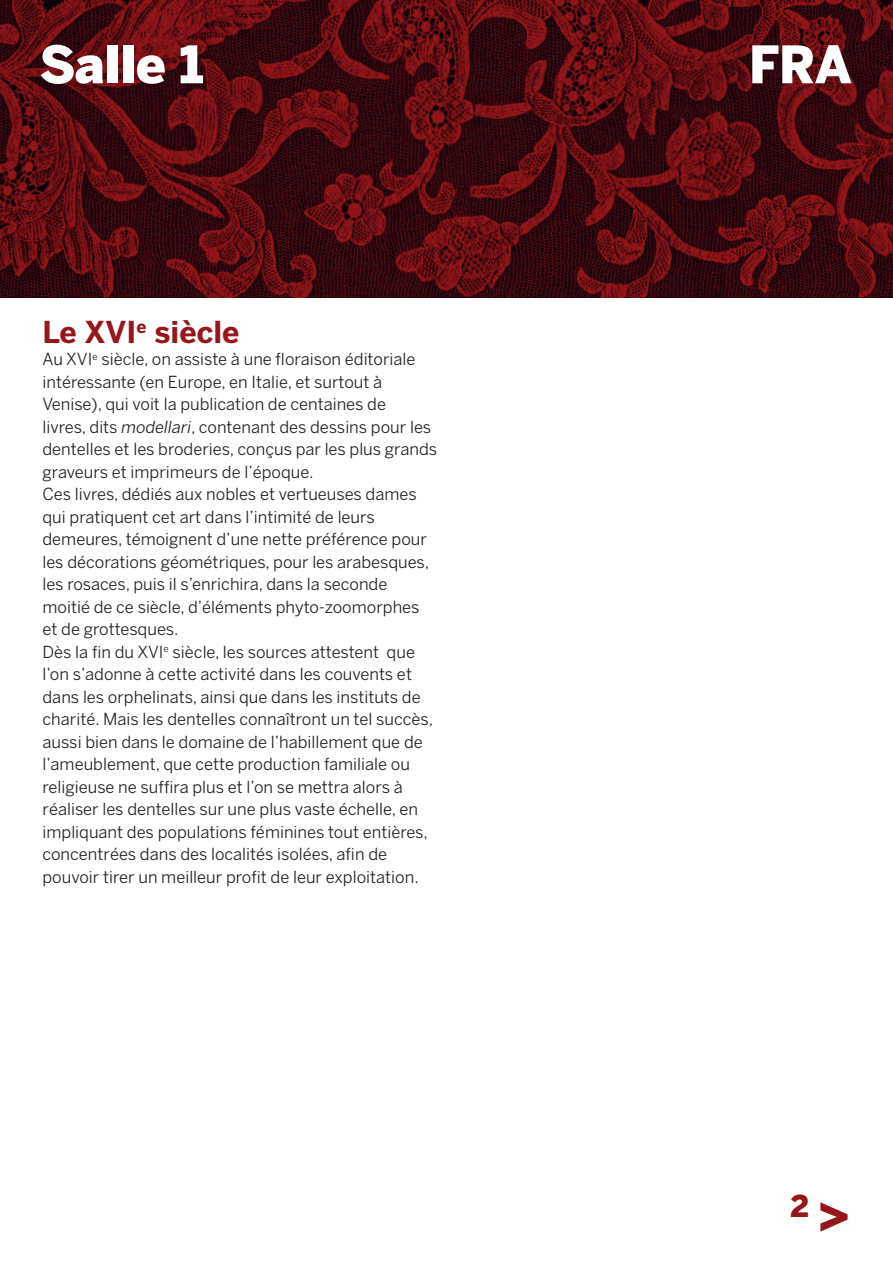
<style>
.page{position:relative;width:893px;height:1263px;background:#fff}
.page>*{position:absolute;margin:0;border:0;box-sizing:border-box;transform-origin:0 0}
.t1{font:900 51.3px "Benton Sans";letter-spacing:-.01em;color:#fff}
.t2{font:700 30px "Benton Sans";color:#961619}
.t3{font:900 29.85px "Benton Sans";color:#961619}
.t4{font:16.5px/22.5px "Benton Sans";color:#231f20}
.s1{font-style:italic}
.s2{font-size:51.3px}
</style>
<div class="page">
<img style="left:0;top:0;width:893px;height:298px">
<h1 class="t1" style="left:39px;top:34px;width:166px">Salle 1</h1>
<h1 class="t1" style="left:749px;top:34px;width:105px">FRA</h1>
<h2 class="t2" style="left:43px;top:314px;width:198px">Le XVI<sup>e</sup> siècle</h2>
<p class="t4" style="left:43px;top:348px;width:396px">Au XVI<sup>e</sup> siècle, on assiste à une floraison éditoriale intéressante (en Europe, en Italie, et surtout à Venise), qui voit la publication de centaines de<br>livres, dits <span class="s1">modellari</span>, contenant des dessins pour les dentelles et les broderies, conçus par les plus grands graveurs et imprimeurs de l’époque.<br>Ces livres, dédiés aux nobles et vertueuses dames qui pratiquent cet art dans l’intimité de leurs demeures, témoignent d’une nette préférence pour les décorations géométriques, pour les arabesques, les rosaces, puis il s’enrichira, dans la seconde moitié de ce siècle, d’éléments phyto-zoomorphes et de grottesques.<br>Dès la fin du XVI<sup>e</sup> siècle, les sources attestent que l’on s’adonne à cette activité dans les couvents et dans les orphelinats, ainsi que dans les instituts de charité. Mais les dentelles connaîtront un tel succès, aussi bien dans le domaine de l’habillement que de l’ameublement, que cette production familiale ou religieuse ne suffira plus et l’on se mettra alors à réaliser les dentelles sur une plus vaste échelle, en impliquant des populations féminines tout entières, concentrées dans des localités isolées, afin de pouvoir tirer un meilleur profit de leur exploitation.</p>
<h3 class="t3" style="left:790px;top:1188px;width:61px">2 <span class="s2">&gt;</span></h3>
</div>
